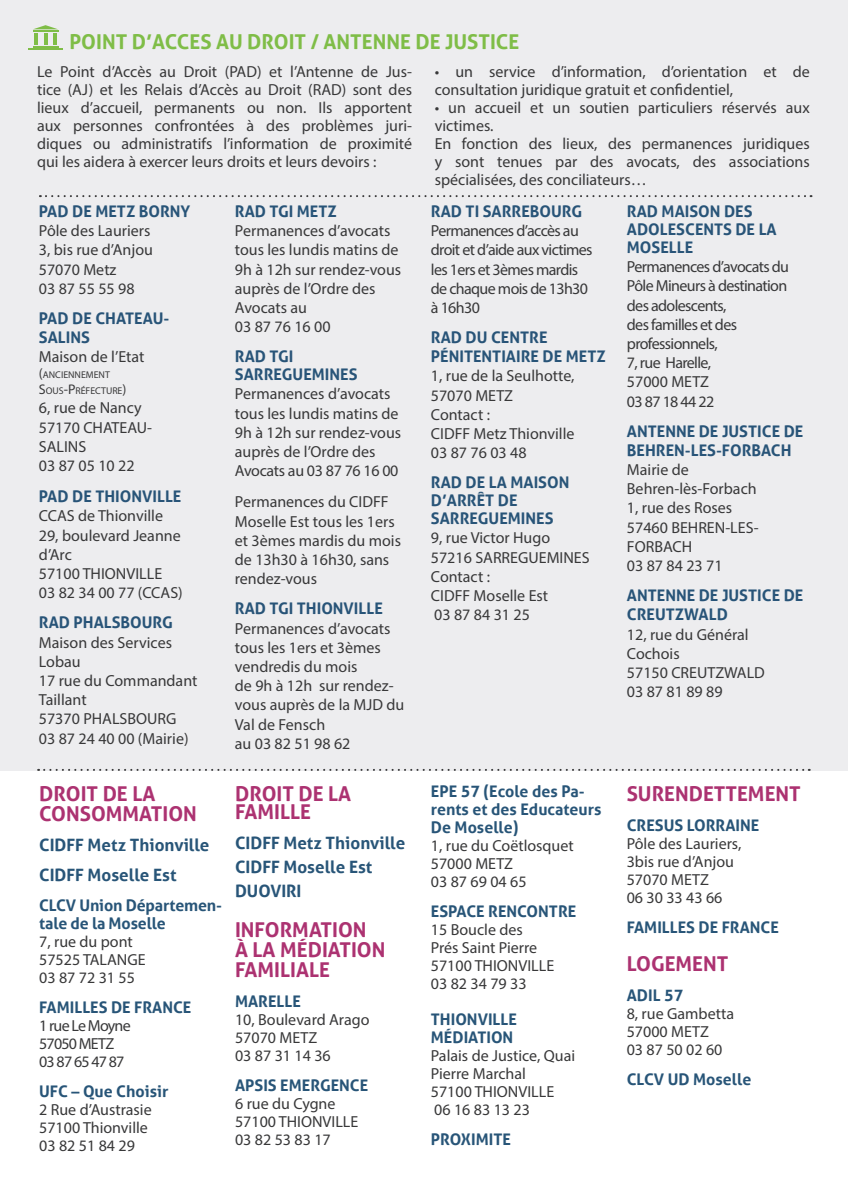
<style>
.page{position:relative;width:848px;height:1191px;background:#fff}
.page>*{position:absolute;margin:0;border:0;box-sizing:border-box;transform-origin:0 0}
.t1{font:700 20.4px/20px "Aller";color:#ac3271}
.t2{font:700 20.4px "Aller";color:#7fbd47}
.t3{font:700 17px/24px "Aller";color:#285578}
.t4{font:16px/19.2px "Myriad Pro";color:#383839}
.t5{font:700 16px/18px "Aller";color:#285478}
.t6{font:700 16px/18px "Aller";color:#285578}
.t7{font:16px/19.2px "Myriad Pro";letter-spacing:-.04em;color:#383839}
.t8{font:16px/18px "Myriad Pro";letter-spacing:-.05em;color:#383839}
.t9{font:9.8px/16px "Myriad Pro";color:#383839}
.s1{font-size:14px}
</style>
<div class="page">
<div style="left:0;top:0;width:848px;height:771px;background:#ededef"></div>
<svg style="left:33px;top:25px;width:25px;height:20px"></svg>
<hr style="left:33px;top:46px;width:25px;height:2px;background:#7fbd47">
<hr style="left:33px;top:30px;width:25px;height:2px;background:#7fbd47">
<hr style="left:28px;top:48px;width:35px;height:2px;background:#7fbd47">
<svg style="left:40px;top:195px;width:771px;height:2px"></svg>
<svg style="left:38px;top:769px;width:771px;height:2px"></svg>
<p class="t2" style="left:69px;top:30px;width:451px">POINT D’ACCES AU DROIT / ANTENNE DE JUSTICE</p>
<p class="t4" style="left:37px;top:62px;width:376px;line-height:18px;text-align:justify">Le Point d’Accès au Droit (PAD) et l’Antenne de Jus&shy;tice (AJ) et les Relais d’Accès au Droit (RAD) sont des lieux d’accueil, permanents ou non. Ils apportent aux personnes confrontées à des problèmes juri&shy;diques ou administratifs l’information de proximité qui les aidera à exercer leurs droits et leurs devoirs :</p>
<p class="t4" style="left:435px;top:62px;width:376px;line-height:18px">• un service d’information, d’orientation et de consultation juridique gratuit et confidentiel,</p>
<p class="t4" style="left:435px;top:98px;width:376px;line-height:18px">• un accueil et un soutien particuliers réservés aux victimes.<br>En fonction des lieux, des permanences juridiques y sont tenues par des avocats, des associations spécialisées, des conciliateurs…</p>
<p class="t5" style="left:39px;top:202px;width:153px">PAD DE METZ BORNY</p>
<p class="t4" style="left:39px;top:221px;width:116px">Pôle des Lauriers<br>3, bis rue d’Anjou<br>57070 Metz<br>03 87 55 55 98</p>
<p class="t5" style="left:39px;top:308px;width:132px;line-height:19.2px">PAD DE CHATEAU-<br>SALINS</p>
<p class="t4" style="left:39px;top:347px;width:107px">Maison de l’Etat</p>
<p class="t9" style="left:39px;top:367px;width:89px"><span class="s1">(</span>ANCIENNEMENT<br><span class="s1">S</span>OUS<span class="s1">-P</span>RÉFECTURE<span class="s1">)</span></p>
<p class="t4" style="left:39px;top:398px;width:115px">6, rue de Nancy<br>57170 CHATEAU-<br>SALINS<br>03 87 05 10 22</p>
<p class="t5" style="left:39px;top:487px;width:144px">PAD DE THIONVILLE</p>
<p class="t4" style="left:39px;top:506px;width:145px">CCAS de Thionville<br>29, boulevard Jeanne d’Arc<br>57100 THIONVILLE<br>03 82 34 00 77 (CCAS)</p>
<p class="t5" style="left:39px;top:613px;width:135px">RAD PHALSBOURG</p>
<p class="t4" style="left:39px;top:632px;width:160px">Maison des Services<br>Lobau<br>17 rue du Commandant<br>Taillant<br>57370 PHALSBOURG<br>03 87 24 40 00 (Mairie)</p>
<p class="t5" style="left:235px;top:202px;width:103px">RAD TGI METZ</p>
<p class="t4" style="left:235px;top:221px;width:168px">Permanences d’avocats tous les lundis matins de<br>9h à 12h sur rendez-vous auprès de l’Ordre des<br>Avocats au<br>03 87 76 16 00</p>
<p class="t5" style="left:235px;top:347px;width:124px">RAD TGI<br>SARREGUEMINES</p>
<p class="t4" style="left:235px;top:384px;width:168px">Permanences d’avocats tous les lundis matins de<br>9h à 12h sur rendez-vous auprès de l’Ordre des<br>Avocats au 03 87 76 16 00</p>
<p class="t4" style="left:235px;top:492px;width:168px">Permanences du CIDFF<br>Moselle Est tous les 1ers et 3èmes mardis du mois de 13h30 à 16h30, sans rendez-vous</p>
<p class="t5" style="left:235px;top:599px;width:149px">RAD TGI THIONVILLE</p>
<p class="t4" style="left:235px;top:618px;width:171px">Permanences d’avocats tous les 1ers et 3èmes vendredis du mois<br>de 9h à 12h sur rendez&shy;vous auprès de la MJD du<br>Val de Fensch<br>au 03 82 51 98 62</p>
<p class="t1" style="left:39px;top:783px;width:159px">DROIT DE LA<br>CONSOMMATION</p>
<p class="t3" style="left:39px;top:829px;width:172px;line-height:30px">CIDFF Metz Thionville<br>CIDFF Moselle Est</p>
<p class="t6" style="left:39px;top:895px;width:184px">CLCV Union Départemen&shy;tale de la Moselle</p>
<p class="t4" style="left:39px;top:932px;width:108px;line-height:18px">7, rue du pont<br>57525 TALANGE<br>03 87 72 31 55</p>
<p class="t6" style="left:39px;top:997px;width:154px">FAMILLES DE FRANCE</p>
<p class="t8" style="left:39px;top:1016px;width:93px">1 rue Le Moyne<br>57050 METZ<br>03 87 65 47 87</p>
<p class="t6" style="left:39px;top:1081px;width:131px">UFC – Que Choisir</p>
<p class="t4" style="left:39px;top:1100px;width:114px;line-height:18px">2 Rue d’Austrasie<br>57100 Thionville<br>03 82 51 84 29</p>
<p class="t1" style="left:235px;top:784px;width:118px;line-height:18px">DROIT DE LA<br>FAMILLE</p>
<p class="t3" style="left:235px;top:830px;width:172px">CIDFF Metz Thionville<br>CIDFF Moselle Est<br>DUOVIRI</p>
<p class="t1" style="left:235px;top:919px;width:152px">INFORMATION<br>À LA MÉDIATION<br>FAMILIALE</p>
<p class="t6" style="left:235px;top:991px;width:67px">MARELLE</p>
<p class="t4" style="left:235px;top:1010px;width:136px;line-height:18px">10, Boulevard Arago<br>57070 METZ<br>03 87 31 14 36</p>
<p class="t6" style="left:235px;top:1075px;width:135px">APSIS EMERGENCE</p>
<p class="t4" style="left:235px;top:1094px;width:125px;line-height:18px">6 rue du Cygne<br>57100 THIONVILLE<br>03 82 53 83 17</p>
<p class="t5" style="left:431px;top:202px;width:153px">RAD TI SARREBOURG</p>
<p class="t7" style="left:431px;top:221px;width:163px">Permanences d’accès au droit et d’aide aux victimes les 1ers et 3èmes mardis de chaque mois de 13h30 à 16h30</p>
<p class="t5" style="left:431px;top:327px;width:176px;line-height:19.2px">RAD DU CENTRE<br>PÉNITENTIAIRE DE METZ</p>
<p class="t4" style="left:431px;top:366px;width:145px">1, rue de la Seulhotte,<br>57070 METZ<br>Contact :<br>CIDFF Metz Thionville<br>03 87 76 03 48</p>
<p class="t5" style="left:431px;top:473px;width:140px">RAD DE LA MAISON<br>D’ARRÊT DE<br>SARREGUEMINES</p>
<p class="t4" style="left:431px;top:528px;width:160px">9, rue Victor Hugo<br>57216 SARREGUEMINES<br>Contact :<br>CIDFF Moselle Est<br>03 87 84 31 25</p>
<p class="t5" style="left:627px;top:202px;width:151px">RAD MAISON DES<br>ADOLESCENTS DE LA<br>MOSELLE</p>
<p class="t7" style="left:627px;top:257px;width:164px">Permanences d’avocats du<br>Pôle Mineurs à destination des adolescents,<br>des familles et des professionnels,<br>7, rue Harelle,<br>57000 METZ<br>03 87 18 44 22</p>
<p class="t5" style="left:627px;top:421px;width:178px;line-height:19.2px">ANTENNE DE JUSTICE DE<br>BEHREN-LES-FORBACH</p>
<p class="t4" style="left:627px;top:460px;width:133px">Mairie de<br>Behren-lès-Forbach<br>1, rue des Roses<br>57460 BEHREN-LES-<br>FORBACH<br>03 87 84 23 71</p>
<p class="t5" style="left:627px;top:585px;width:178px;line-height:19.2px">ANTENNE DE JUSTICE DE<br>CREUTZWALD</p>
<p class="t4" style="left:627px;top:624px;width:139px">12, rue du Général<br>Cochois<br>57150 CREUTZWALD<br>03 87 81 89 89</p>
<p class="t6" style="left:431px;top:782px;width:172px">EPE 57 (Ecole des Pa&shy;rents et des Educateurs<br>De Moselle)</p>
<p class="t4" style="left:431px;top:836px;width:144px;line-height:18px">1, rue du Coëtlosquet<br>57000 METZ<br>03 87 69 04 65</p>
<p class="t6" style="left:431px;top:902px;width:147px">ESPACE RENCONTRE</p>
<p class="t4" style="left:431px;top:920px;width:125px;line-height:18px">15 Boucle des<br>Prés Saint Pierre<br>57100 THIONVILLE<br>03 82 34 79 33</p>
<p class="t6" style="left:431px;top:1010px;width:87px">THIONVILLE<br>MÉDIATION</p>
<p class="t4" style="left:431px;top:1046px;width:146px;line-height:18px">Palais de Justice, Quai<br>Pierre Marchal<br>57100 THIONVILLE<br>06 16 83 13 23</p>
<p class="t6" style="left:431px;top:1130px;width:82px">PROXIMITE</p>
<p class="t1" style="left:626px;top:783px;width:176px">SURENDETTEMENT</p>
<p class="t6" style="left:626px;top:815px;width:134px">CRESUS LORRAINE</p>
<p class="t4" style="left:626px;top:834px;width:116px;line-height:18px">Pôle des Lauriers,<br>3bis rue d’Anjou<br>57070 METZ<br>06 30 33 43 66</p>
<p class="t6" style="left:626px;top:917px;width:154px">FAMILLES DE FRANCE</p>
<p class="t1" style="left:626px;top:953px;width:103px">LOGEMENT</p>
<p class="t6" style="left:626px;top:985px;width:58px">ADIL 57</p>
<p class="t4" style="left:626px;top:1004px;width:109px;line-height:18px">8, rue Gambetta<br>57000 METZ<br>03 87 50 02 60</p>
<p class="t6" style="left:626px;top:1069px;width:126px">CLCV UD Moselle</p>
</div>
